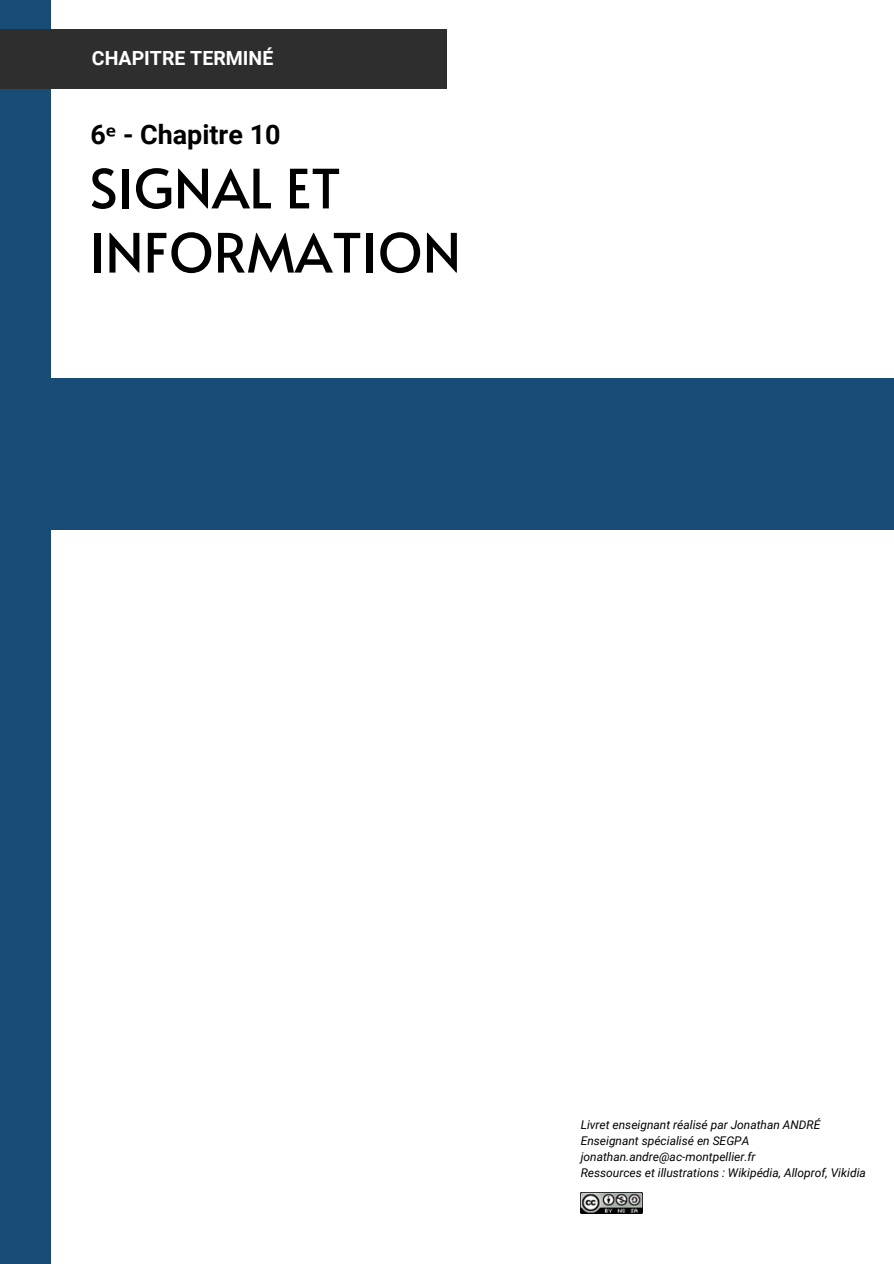
<style>
.page{position:relative;width:894px;height:1264px;background:#fff}
.page>*{position:absolute;margin:0;border:0;box-sizing:border-box;transform-origin:0 0}
.t1{font:54px/64.2px "Alata";color:#000}
.t2{font:700 26.85px "Roboto";color:#000}
.t3{font:700 19.5px "Roboto";color:#fff}
.t4{font:italic 12px "Roboto";color:#000}
.s1{font-family:"Noto Sans"}
</style>
<div class="page">
<div style="left:0;top:378px;width:893px;height:152px;background:#184b75"></div>
<div style="left:0;top:0;width:51px;height:1263px;background:#184b75"></div>
<img style="left:580px;top:1192px;width:62px;height:21px">
<div style="left:0;top:30px;width:446px;height:59px;background:#2e2e2e"></div>
<p class="t3" style="left:92px;top:46px;width:183px">CHAPITRE TERMINÉ</p>
<p class="t2" style="left:90px;top:119px;width:191px">6<span class="s1">ᵉ</span> - Chapitre 10</p>
<p class="t1" style="left:89px;top:154px;width:373px">SIGNAL ET<br>INFORMATION</p>
<h3 class="t4" style="left:580px;top:1117px;width:241px">Livret enseignant réalisé par Jonathan ANDRÉ</h3>
<h2 class="t4" style="left:580px;top:1133px;width:170px">Enseignant spécialisé en SEGPA</h2>
<h1 class="t4" style="left:580px;top:1149px;width:176px">jonathan.andre@ac-montpellier.fr</h1>
<p class="t4" style="left:580px;top:1165px;width:287px">Ressources et illustrations : Wikipédia, Alloprof, Vikidia</p>
</div>
